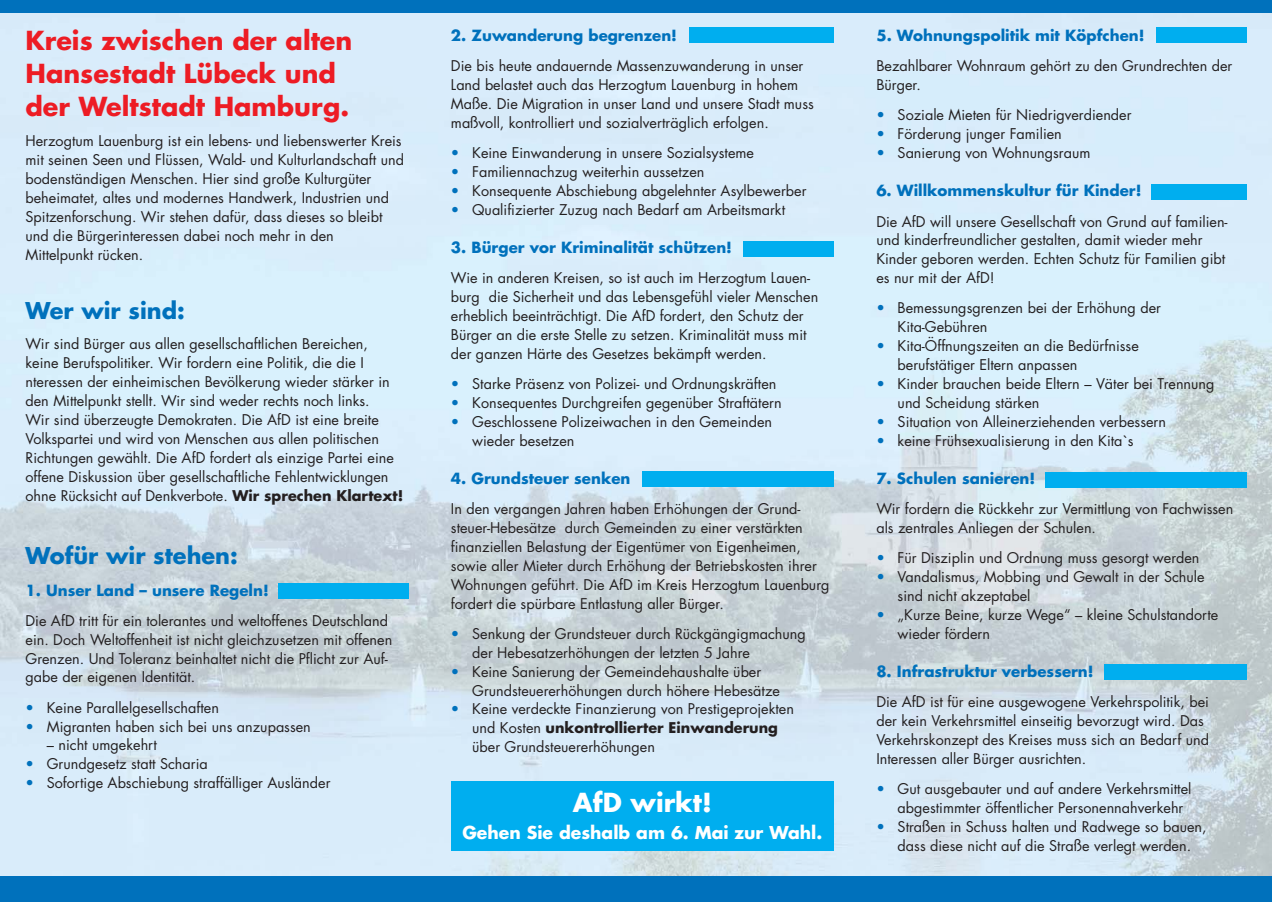
<style>
.page{position:relative;width:1272px;height:902px;background:#fff}
.page>*{position:absolute;margin:0;border:0;box-sizing:border-box;transform-origin:0 0}
.t1{font:700 25.5px/33.2px "Futura";color:#ed1c24}
.t2{font:700 25.5px "Futura";color:#fff}
.t3{font:700 22.5px "Futura";color:#0071bc}
.t4{font:700 17.25px "Futura";color:#fff}
.t5{font:700 15px "Futura";color:#0071bc}
.t6{font:14.4px/18.9px "Futura";color:#231f20}
.s1{font-weight:700}
.s2{color:#0071bc}
</style>
<div class="page">
<img style="left:0;top:13px;width:1271px;height:863px">
<div style="left:0;top:876px;width:1271px;height:25px;background:#0071bc"></div>
<div style="left:0;top:0;width:1271px;height:13px;background:#0071bc"></div>
<div style="left:451px;top:780px;width:382px;height:70px;background:#00aeef"></div>
<div style="left:689px;top:28px;width:144px;height:15px;background:#00aeef"></div>
<div style="left:743px;top:241px;width:90px;height:15px;background:#00aeef"></div>
<div style="left:1151px;top:184px;width:95px;height:15px;background:#00aeef"></div>
<div style="left:1045px;top:472px;width:201px;height:15px;background:#00aeef"></div>
<div style="left:1103px;top:664px;width:143px;height:15px;background:#00aeef"></div>
<div style="left:642px;top:471px;width:191px;height:15px;background:#00aeef"></div>
<div style="left:278px;top:583px;width:130px;height:15px;background:#00aeef"></div>
<div style="left:1155px;top:28px;width:91px;height:15px;background:#00aeef"></div>
<h1 class="t1" style="left:26px;top:26px;width:328px">Kreis zwischen der alten<br>Hansestadt Lübeck und der Weltstadt Hamburg.</h1>
<p class="t6" style="left:26px;top:133px;width:380px">Herzogtum Lauenburg ist ein lebens- und liebenswerter Kreis mit seinen Seen und Flüssen, Wald- und Kulturlandschaft und bodenständigen Menschen. Hier sind große Kulturgüter beheimatet, altes und modernes Handwerk, Industrien und Spitzenforschung. Wir stehen dafür, dass dieses so bleibt und die Bürgerinteressen dabei noch mehr in den Mittelpunkt rücken.</p>
<h2 class="t3" style="left:26px;top:300px;width:161px">Wer wir sind:</h2>
<p class="t6" style="left:26px;top:336px;width:379px">Wir sind Bürger aus allen gesellschaftlichen Bereichen, keine Berufspolitiker. Wir fordern eine Politik, die die I nteressen der einheimischen Bevölkerung wieder stärker in den Mittelpunkt stellt. Wir sind weder rechts noch links.<br>Wir sind überzeugte Demokraten. Die AfD ist eine breite Volkspartei und wird von Menschen aus allen politischen Richtungen gewählt. Die AfD fordert als einzige Partei eine offene Diskussion über gesellschaftliche Fehlentwicklungen ohne Rücksicht auf Denkverbote. <span class="s1">Wir sprechen Klartext!</span></p>
<h2 class="t3" style="left:26px;top:545px;width:214px">Wofür wir stehen:</h2>
<p class="t5" style="left:26px;top:583px;width:245px">1. Unser Land – unsere Regeln!</p>
<p class="t6" style="left:26px;top:612px;width:368px">Die AfD tritt für ein tolerantes und weltoffenes Deutschland ein. Doch Weltoffenheit ist nicht gleichzusetzen mit offenen Grenzen. Und Toleranz beinhaltet nicht die Pflicht zur Auf&shy;gabe der eigenen Identität.</p>
<p class="t6" style="left:26px;top:699px;width:195px"><span class="s2">•</span> Keine Parallelgesellschaften</p>
<p class="t6" style="left:26px;top:718px;width:287px"><span class="s2">•</span> Migranten haben sich bei uns anzupassen</p>
<p class="t6" style="left:47px;top:736px;width:112px">– nicht umgekehrt</p>
<p class="t6" style="left:26px;top:755px;width:184px"><span class="s2">•</span> Grundgesetz statt Scharia</p>
<p class="t6" style="left:26px;top:774px;width:306px"><span class="s2">•</span> Sofortige Abschiebung straffälliger Ausländer</p>
<p class="t5" style="left:451px;top:28px;width:228px">2. Zuwanderung begrenzen!</p>
<p class="t6" style="left:451px;top:58px;width:364px">Die bis heute andauernde Massenzuwanderung in unser Land belastet auch das Herzogtum Lauenburg in hohem Maße. Die Migration in unser Land und unsere Stadt muss maßvoll, kontrolliert und sozialverträglich erfolgen.</p>
<p class="t6" style="left:451px;top:144px;width:304px"><span class="s2">•</span> Keine Einwanderung in unsere Sozialsysteme</p>
<p class="t6" style="left:451px;top:163px;width:255px"><span class="s2">•</span> Familiennachzug weiterhin aussetzen</p>
<p class="t6" style="left:451px;top:182px;width:357px"><span class="s2">•</span> Konsequente Abschiebung abgelehnter Asylbewerber</p>
<p class="t6" style="left:451px;top:201px;width:336px"><span class="s2">•</span> Qualifizierter Zuzug nach Bedarf am Arbeitsmarkt</p>
<p class="t5" style="left:451px;top:240px;width:282px">3. Bürger vor Kriminalität schützen!</p>
<p class="t6" style="left:451px;top:270px;width:369px">Wie in anderen Kreisen, so ist auch im Herzogtum Lauen&shy;burg die Sicherheit und das Lebensgefühl vieler Menschen erheblich beeinträchtigt. Die AfD fordert, den Schutz der Bürger an die erste Stelle zu setzen. Kriminalität muss mit der ganzen Härte des Gesetzes bekämpft werden.</p>
<p class="t6" style="left:451px;top:375px;width:327px"><span class="s2">•</span> Starke Präsenz von Polizei- und Ordnungskräften</p>
<p class="t6" style="left:451px;top:394px;width:332px"><span class="s2">•</span> Konsequentes Durchgreifen gegenüber Straftätern</p>
<p class="t6" style="left:472px;top:413px;width:301px;text-indent:-21px"><span class="s2">•</span> Geschlossene Polizeiwachen in den Gemeinden wieder besetzen</p>
<p class="t5" style="left:451px;top:471px;width:181px">4. Grundsteuer senken</p>
<p class="t6" style="left:451px;top:500px;width:380px">In den vergangen Jahren haben Erhöhungen der Grund&shy;steuer-Hebesätze durch Gemeinden zu einer verstärkten finanziellen Belastung der Eigentümer von Eigenheimen, sowie aller Mieter durch Erhöhung der Betriebskosten ihrer Wohnungen geführt. Die AfD im Kreis Herzogtum Lauenburg fordert die spürbare Entlastung aller Bürger.</p>
<p class="t6" style="left:472px;top:625px;width:335px;text-indent:-21px"><span class="s2">•</span> Senkung der Grundsteuer durch Rückgängigmachung der Hebesatzerhöhungen der letzten 5 Jahre</p>
<p class="t6" style="left:472px;top:663px;width:309px;text-indent:-21px"><span class="s2">•</span> Keine Sanierung der Gemeindehaushalte über<br>Grundsteuererhöhungen durch höhere Hebesätze</p>
<p class="t6" style="left:472px;top:700px;width:323px;text-indent:-21px"><span class="s2">•</span> Keine verdeckte Finanzierung von Prestigeprojekten und Kosten <span class="s1">unkontrollierter Einwanderung </span>über Grundsteuererhöhungen</p>
<h1 class="t2" style="left:573px;top:791px;width:140px">AfD wirkt!</h1>
<p class="t4" style="left:462px;top:824px;width:361px">Gehen Sie deshalb am 6. Mai zur Wahl.</p>
<p class="t5" style="left:876px;top:28px;width:270px">5. Wohnungspolitik mit Köpfchen!</p>
<p class="t6" style="left:876px;top:58px;width:357px">Bezahlbarer Wohnraum gehört zu den Grundrechten der<br>Bürger.</p>
<p class="t6" style="left:876px;top:107px;width:257px"><span class="s2">•</span> Soziale Mieten für Niedrigverdiender</p>
<p class="t6" style="left:876px;top:126px;width:187px"><span class="s2">•</span> Förderung junger Familien</p>
<p class="t6" style="left:876px;top:144px;width:216px"><span class="s2">•</span> Sanierung von Wohnungsraum</p>
<p class="t5" style="left:876px;top:184px;width:266px">6. Willkommenskultur für Kinder!</p>
<p class="t6" style="left:876px;top:213px;width:353px">Die AfD will unsere Gesellschaft von Grund auf familien&shy;und kinderfreundlicher gestalten, damit wieder mehr Kinder geboren werden. Echten Schutz für Familien gibt es nur mit der AfD!</p>
<p class="t6" style="left:897px;top:300px;width:265px;text-indent:-21px"><span class="s2">•</span> Bemessungsgrenzen bei der Erhöhung der<br>Kita-Gebühren</p>
<p class="t6" style="left:897px;top:337px;width:243px;text-indent:-21px"><span class="s2">•</span> Kita-Öffnungszeiten an die Bedürfnisse berufstätiger Eltern anpassen</p>
<p class="t6" style="left:897px;top:375px;width:318px;text-indent:-21px"><span class="s2">•</span> Kinder brauchen beide Eltern – Väter bei Trennung und Scheidung stärken</p>
<p class="t6" style="left:876px;top:413px;width:291px"><span class="s2">•</span> Situation von Alleinerziehenden verbessern</p>
<p class="t6" style="left:876px;top:432px;width:259px"><span class="s2">•</span> keine Frühsexualisierung in den Kita`s</p>
<p class="t5" style="left:876px;top:471px;width:160px">7. Schulen sanieren!</p>
<p class="t6" style="left:876px;top:500px;width:358px">Wir fordern die Rückkehr zur Vermittlung von Fachwissen als zentrales Anliegen der Schulen.</p>
<p class="t6" style="left:876px;top:549px;width:325px"><span class="s2">•</span> Für Disziplin und Ordnung muss gesorgt werden</p>
<p class="t6" style="left:897px;top:568px;width:308px;text-indent:-21px"><span class="s2">•</span> Vandalismus, Mobbing und Gewalt in der Schule sind nicht akzeptabel</p>
<p class="t6" style="left:897px;top:606px;width:322px;text-indent:-21px"><span class="s2">•</span> „Kurze Beine, kurze Wege“ – kleine Schulstandorte wieder fördern</p>
<p class="t5" style="left:876px;top:664px;width:219px">8. Infrastruktur verbessern!</p>
<p class="t6" style="left:876px;top:693px;width:334px">Die AfD ist für eine ausgewogene Verkehrspolitik, bei der kein Verkehrsmittel einseitig bevorzugt wird. Das Verkehrskonzept des Kreises muss sich an Bedarf und Interessen aller Bürger ausrichten.</p>
<p class="t6" style="left:897px;top:780px;width:295px;text-indent:-21px"><span class="s2">•</span> Gut ausgebauter und auf andere Verkehrsmittel abgestimmter öffentlicher Personennahverkehr</p>
<p class="t6" style="left:876px;top:818px;width:332px;text-align:center"><span class="s2">•</span> Straßen in Schuss halten und Radwege so bauen, dass diese nicht auf die Straße verlegt werden.</p>
</div>
